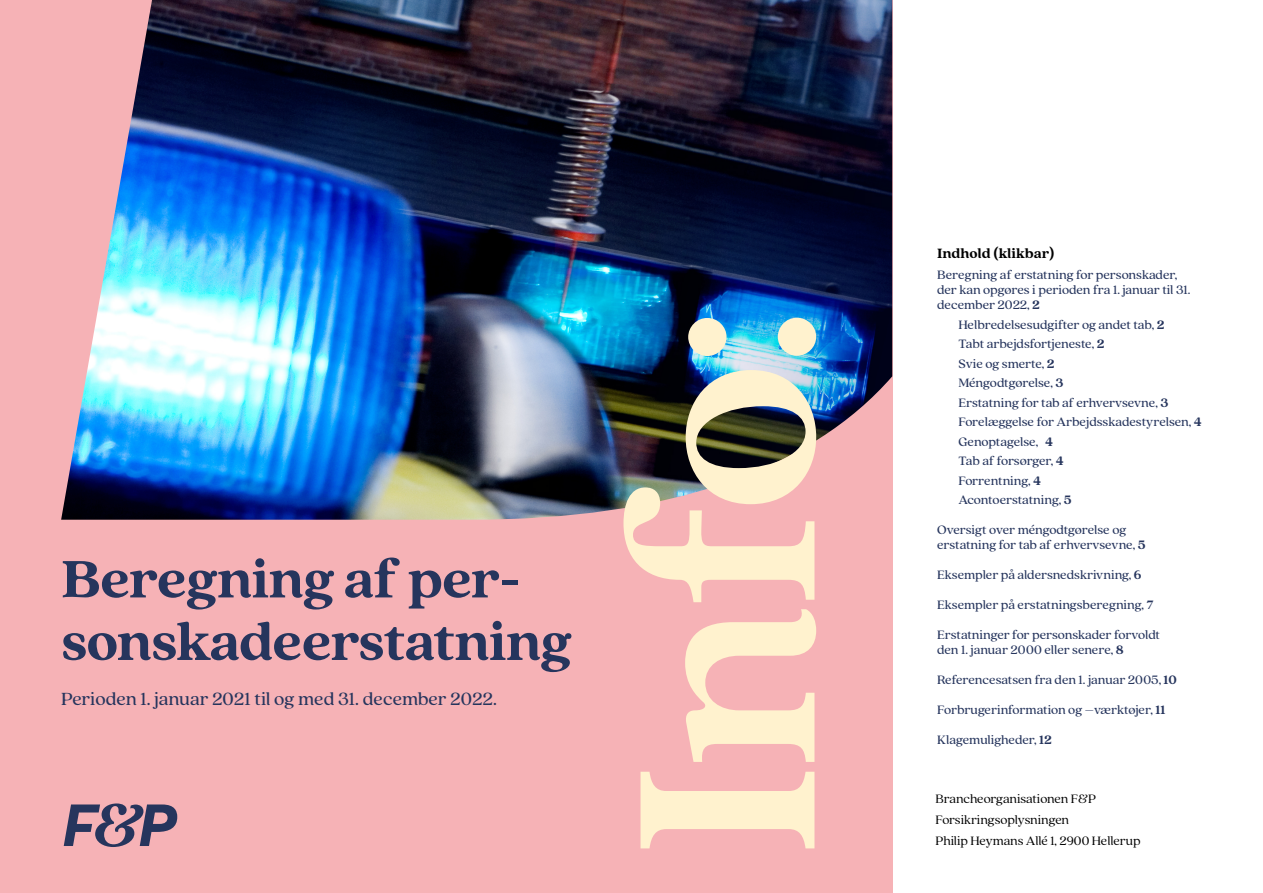
<style>
.page{position:relative;width:1263px;height:893px;background:#fff}
.page>*{position:absolute;margin:0;border:0;box-sizing:border-box;transform-origin:0 0}
.t1{font:700 280.05px "Quincy CFF&P";color:#fff2ce}
.t2{font:800 58.5px/62.6px "Quincy CFF&P";letter-spacing:-.02em;color:#26355d}
.t3{font:19.5px "Quincy CFF&P Text";color:#26355d}
.t4{font:800 15px "Quincy CFF&P";color:#000}
.t5{font:13.5px/19.5px "Quincy CFF&P Text";letter-spacing:-.005em;color:#26355d}
.t6{font:13.5px/21px "Quincy CFF&P";letter-spacing:-.005em;color:#000}
.s1{font-family:"Quincy CFF&P";font-weight:800}
</style>
<div class="page">
<div style="left:0;top:0;width:892px;height:893px;background:#f6b2b6"></div>
<img style="left:61px;top:0;width:831px;height:520px">
<svg style="left:64px;top:803px;width:113px;height:44px"></svg>
<h2 class="t2" style="left:61px;top:549px;width:513px">Beregning af per&shy;sonskadeerstatning</h2>
<h3 class="t3" style="left:61px;top:688px;width:437px">Perioden 1. januar 2021 til og med 31. december 2022.</h3>
<h1 class="t1" style="left:560px;top:857px;width:552px;rotate:-90deg">Info:</h1>
<p class="t4" style="left:937px;top:245px;width:119px">Indhold (klikbar)</p>
<p class="t5" style="left:937px;top:268px;width:255px;line-height:15px">Beregning af erstatning for personskader, der kan opgøres i perioden fra 1. januar til 31. december 2022, <span class="s1">2</span></p>
<p class="t5" style="left:958px;top:315px;width:245px">Helbredelsesudgifter og andet tab, <span class="s1">2<br></span>Tabt arbejdsfortjeneste, <span class="s1">2<br></span>Svie og smerte, <span class="s1">2<br></span>Méngodtgørelse, <span class="s1">3<br></span>Erstatning for tab af erhvervsevne, <span class="s1">3<br></span>Forelæggelse for Arbejdsskadestyrelsen, <span class="s1">4<br></span>Genoptagelse, <span class="s1">4<br></span>Tab af forsørger, <span class="s1">4<br></span>Forrentning, <span class="s1">4<br></span>Acontoerstatning, <span class="s1">5</span></p>
<p class="t5" style="left:937px;top:523px;width:210px;line-height:15px">Oversigt over méngodtgørelse og erstatning for tab af erhvervsevne, <span class="s1">5</span></p>
<p class="t5" style="left:937px;top:565px;width:206px">Eksempler på aldersnedskrivning, <span class="s1">6</span></p>
<p class="t5" style="left:937px;top:595px;width:218px">Eksempler på erstatningsberegning, <span class="s1">7</span></p>
<p class="t5" style="left:937px;top:628px;width:224px;line-height:15px">Erstatninger for personskader forvoldt den 1. januar 2000 eller senere, <span class="s1">8</span></p>
<p class="t5" style="left:937px;top:670px;width:241px">Referencesatsen fra den 1. januar 2005, <span class="s1">10</span></p>
<p class="t5" style="left:937px;top:700px;width:230px">Forbrugerinformation og –værktøjer, <span class="s1">11</span></p>
<p class="t5" style="left:937px;top:730px;width:116px">Klagemuligheder, <span class="s1">12</span></p>
<p class="t6" style="left:935px;top:788px;width:207px">Brancheorganisationen F&amp;P<br>Forsikringsoplysningen<br>Philip Heymans Allé 1, 2900 Hellerup</p>
</div>
